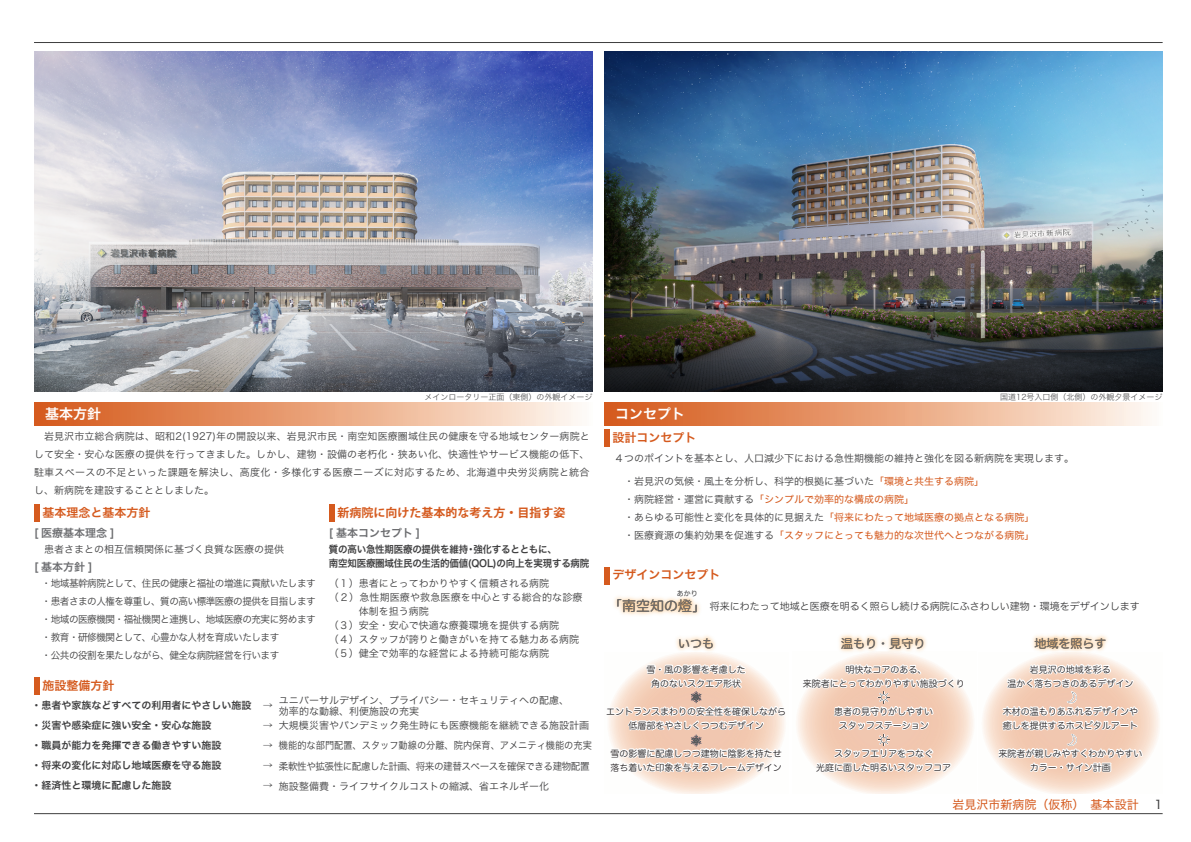
<style>
.page{position:relative;width:1191px;height:842px;background:#fff}
.page>*{position:absolute;margin:0;border:0;box-sizing:border-box;transform-origin:0 0}
.t1{font:14px "Hira Kaku Std N W6";color:#fff}
.t2{font:14px "Hira Maru Std N W4";color:#3e3e3f}
.t3{font:12px "Hira Kaku Std N W6";color:#d55a1e}
.t4{font:700 12px "Koz Go Pr 6 N";color:#d55a1e}
.t5{font:12px "Hira Maru Std N W4";color:#3e3e3f}
.t6{font:12px "Hira Kaku Std N W4";color:#d55a1e}
.t7{font:12px "Hira Kaku Std N W4";color:#3e3e3f}
.t8{font:11px "Hira Kaku Std N W6";color:#6c6d70}
.t9{font:10px/18px "Hira Kaku Std N W3";color:#3e3e3f}
.t10{font:10px/18px "Hira Kaku Std N W3";letter-spacing:-.05em;color:#3e3e3f;scale:.96 1}
.t11{font:10px/18px "Hira Kaku Std N W4";color:#d55a1e}
.t12{font:10px/20px "Hira Kaku Std N W6";color:#3e3e3f}
.t13{font:10px/14px "Hira Kaku Std N W6";letter-spacing:-.025em;color:#3e3e3f;scale:.95 1}
.t14{font:10px "Hira Maru Std N W3";color:#3e3e3f}
.t15{font:10px/20px "Hira Kaku Std N W2";color:#3e3e3f;text-align:justify}
.t16{font:9px/14px "Hira Maru Std N W3";color:#231f20;text-align:center}
.t17{font:9px "Hira Maru Std N W3";color:#3e3e3f}
.t18{font:8px "Hira Kaku Std N W2";color:#3e3e3f}
.t19{font:7px "Hira Maru Std N W4";color:#3e3e3f}
.s1{font-family:"Hira Kaku Std N W4";color:#d55a1e}
.s2{font-family:"Hira Kaku Std N W3";color:#3e3e3f}
</style>
<div class="page">
<img style="left:604px;top:51px;width:558px;height:340px">
<img style="left:34px;top:51px;width:558px;height:340px">
<svg style="left:797px;top:693px;width:177px;height:60px"></svg>
<svg style="left:983px;top:682px;width:176px;height:82px"></svg>
<div style="left:34px;top:403px;width:558px;height:22px;background:linear-gradient(to right,#d55514,#fff6ec)"></div>
<div style="left:604px;top:403px;width:558px;height:22px;background:linear-gradient(to right,#d55514,#fff6ec)"></div>
<svg style="left:800px;top:634px;width:165px;height:181px"></svg>
<svg style="left:996px;top:634px;width:147px;height:160px"></svg>
<div style="left:604px;top:430px;width:5px;height:17px;background:#d55a1e"></div>
<div style="left:604px;top:567px;width:5px;height:17px;background:#d55a1e"></div>
<div style="left:329px;top:505px;width:5px;height:17px;background:#d55a1e"></div>
<div style="left:34px;top:505px;width:6px;height:17px;background:#d55a1e"></div>
<div style="left:34px;top:677px;width:6px;height:17px;background:#d55a1e"></div>
<svg style="left:605px;top:567px;width:182px;height:248px"></svg>
<hr style="left:34px;top:813px;width:1128px;height:1px;background:#3e3e3f">
<hr style="left:34px;top:42px;width:1128px;height:1px;background:#3e3e3f">
<p class="t18" style="left:424px;top:391px;width:169px">メインロータリー正面（東側）の外観イメージ</p>
<p class="t18" style="left:1000px;top:391px;width:164px">国道12号入口側（北側）の外観夕景イメージ</p>
<h1 class="t1" style="left:45px;top:403px;width:58px">基本方針</h1>
<h1 class="t1" style="left:615px;top:403px;width:71px">コンセプト</h1>
<p class="t3" style="left:612px;top:429px;width:85px">設計コンセプト</p>
<p class="t9" style="left:34px;top:427px;width:557px;text-align:justify;text-indent:10px">岩見沢市立総合病院は、昭和2(1927)年の開設以来、岩見沢市民・南空知医療圏域住民の健康を守る地域センター病院として安全・安心な医療の提供を行ってきました。しかし、建物・設備の老朽化・狭あい化、快適性やサービス機能の低下、駐車スペースの不足といった課題を解決し、高度化・多様化する医療ニーズに対応するため、北海道中央労災病院と統合し、新病院を建設することとしました。</p>
<p class="t9" style="left:614px;top:449px;width:461px">４つのポイントを基本とし、人口減少下における急性期機能の維持と強化を図る新病院を実現します。</p>
<p class="t9" style="left:624px;top:472px;width:361px">・岩見沢の気候・風土を分析し、科学的根拠に基づいた<span class="s1">「環境と共生する病院」</span></p>
<p class="t11" style="left:624px;top:490px;width:411px"><span class="s2">・病院経営・運営に貢献する</span>「シンプルで効率的な構成の病院」<br><span class="s2">・あらゆる可能性と変化を具体的に見据えた</span>「将来にわたって地域医療の拠点となる病院」<span class="s2">・医療資源の集約効果を促進する</span>「スタッフにとっても魅力的な次世代へとつながる病院」</p>
<p class="t3" style="left:43px;top:503px;width:110px">基本理念と基本方針</p>
<p class="t4" style="left:337px;top:506px;width:229px">新病院に向けた基本的な考え方・目指す姿</p>
<p class="t8" style="left:34px;top:524px;width:82px">[ 医療基本理念 ]</p>
<p class="t8" style="left:329px;top:524px;width:93px">[ 基本コンセプト ]</p>
<p class="t10" style="left:42px;top:574px;width:287px">・地域基幹病院として、住民の健康と福祉の増進に貢献いたします・患者さまの人権を尊重し、質の高い標準医療の提供を目指します・地域の医療機関・福祉機関と連携し、地域医療の充実に努めます・教育・研修機関として、心豊かな人材を育成いたします<br>・公共の役割を果たしながら、健全な病院経営を行います</p>
<p class="t9" style="left:44px;top:540px;width:241px">患者さまとの相互信頼関係に基づく良質な医療の提供</p>
<p class="t13" style="left:329px;top:543px;width:276px">質の高い急性期医療の提供を維持・強化するとともに、<br>南空知医療圏域住民の生活的価値(QOL)の向上を実現する病院</p>
<p class="t8" style="left:34px;top:558px;width:60px">[ 基本方針 ]</p>
<p class="t3" style="left:612px;top:566px;width:109px">デザインコンセプト</p>
<p class="t9" style="left:329px;top:574px;width:221px">（１）患者にとってわかりやすく信頼される病院</p>
<p class="t9" style="left:329px;top:588px;width:265px">（２）急性期医療や救急医療を中心とする総合的な診療　</p>
<p class="t9" style="left:359px;top:602px;width:71px">体制を担う病院</p>
<p class="t9" style="left:329px;top:616px;width:231px">（３）安全・安心で快適な療養環境を提供する病院</p>
<p class="t9" style="left:329px;top:630px;width:251px">（４）スタッフが誇りと働きがいを持てる魅力ある病院</p>
<p class="t9" style="left:329px;top:644px;width:221px">（５）健全で効率的な経営による持続可能な病院</p>
<p class="t19" style="left:676px;top:588px;width:22px">あかり</p>
<h1 class="t2" style="left:608px;top:595px;width:99px">「南空知の燈」</h1>
<p class="t5" style="left:678px;top:634px;width:37px">いつも</p>
<p class="t5" style="left:841px;top:634px;width:85px">温もり・見守り</p>
<p class="t5" style="left:1034px;top:634px;width:73px">地域を照らす</p>
<p class="t14" style="left:710px;top:599px;width:431px">将来にわたって地域と医療を明るく照らし続ける病院にふさわしい建物・環境をデザインします</p>
<p class="t3" style="left:43px;top:676px;width:74px">施設整備方針</p>
<p class="t12" style="left:32px;top:695px;width:221px">・患者や家族などすべての利用者にやさしい施設・災害や感染症に強い安全・安心な施設<br>・職員が能力を発揮できる働きやすい施設<br>・将来の変化に対応し地域医療を守る施設<br>・経済性と環境に配慮した施設</p>
<p class="t9" style="left:279px;top:695px;width:291px;line-height:11px">ユニバーサルデザイン、プライバシー・セキュリティへの配慮、効率的な動線、利便施設の充実</p>
<p class="t15" style="left:263px;top:695px;width:11px">→ → → → →</p>
<p class="t9" style="left:279px;top:715px;width:314px;line-height:20.2px">大規模災害やパンデミック発生時にも医療機能を継続できる施設計画機能的な部門配置、スタッフ動線の分離、院内保育、アメニティ機能の充実柔軟性や拡張性に配慮した計画、将来の建替スペースを確保できる建物配置施設整備費・ライフサイクルコストの縮減、省エネルギー化</p>
<p class="t16" style="left:646px;top:662px;width:100px">雪・風の影響を考慮した角のないスクエア形状</p>
<p class="t16" style="left:628px;top:718px;width:136px">低層部をやさしくつつむデザイン</p>
<p class="t16" style="left:610px;top:746px;width:172px;text-align:left">雪の影響に配慮しつつ建物に陰影を持たせ落ち着いた印象を与えるフレームデザイン</p>
<p class="t17" style="left:606px;top:705px;width:181px">エントランスまわりの安全性を確保しながら</p>
<p class="t16" style="left:802px;top:662px;width:163px">明快なコアのある、<br>来院者にとってわかりやすい施設づくり</p>
<p class="t16" style="left:834px;top:704px;width:100px">患者の見守りがしやすいスタッフステーション</p>
<p class="t16" style="left:816px;top:746px;width:136px">スタッフエリアをつなぐ<br>光庭に面した明るいスタッフコア</p>
<p class="t16" style="left:1007px;top:662px;width:127px">岩見沢の地域を彩る<br>温かく落ちつきのあるデザイン</p>
<p class="t16" style="left:1003px;top:704px;width:136px;text-align:left">木材の温もりあふれるデザインや癒しを提供するホスピタルアート</p>
<p class="t16" style="left:998px;top:746px;width:145px">来院者が親しみやすくわかりやすいカラー・サイン計画</p>
<p class="t6" style="left:952px;top:796px;width:187px">岩見沢市新病院（仮称）　基本設計</p>
<p class="t7" style="left:1154px;top:796px;width:10px">1</p>
</div>
